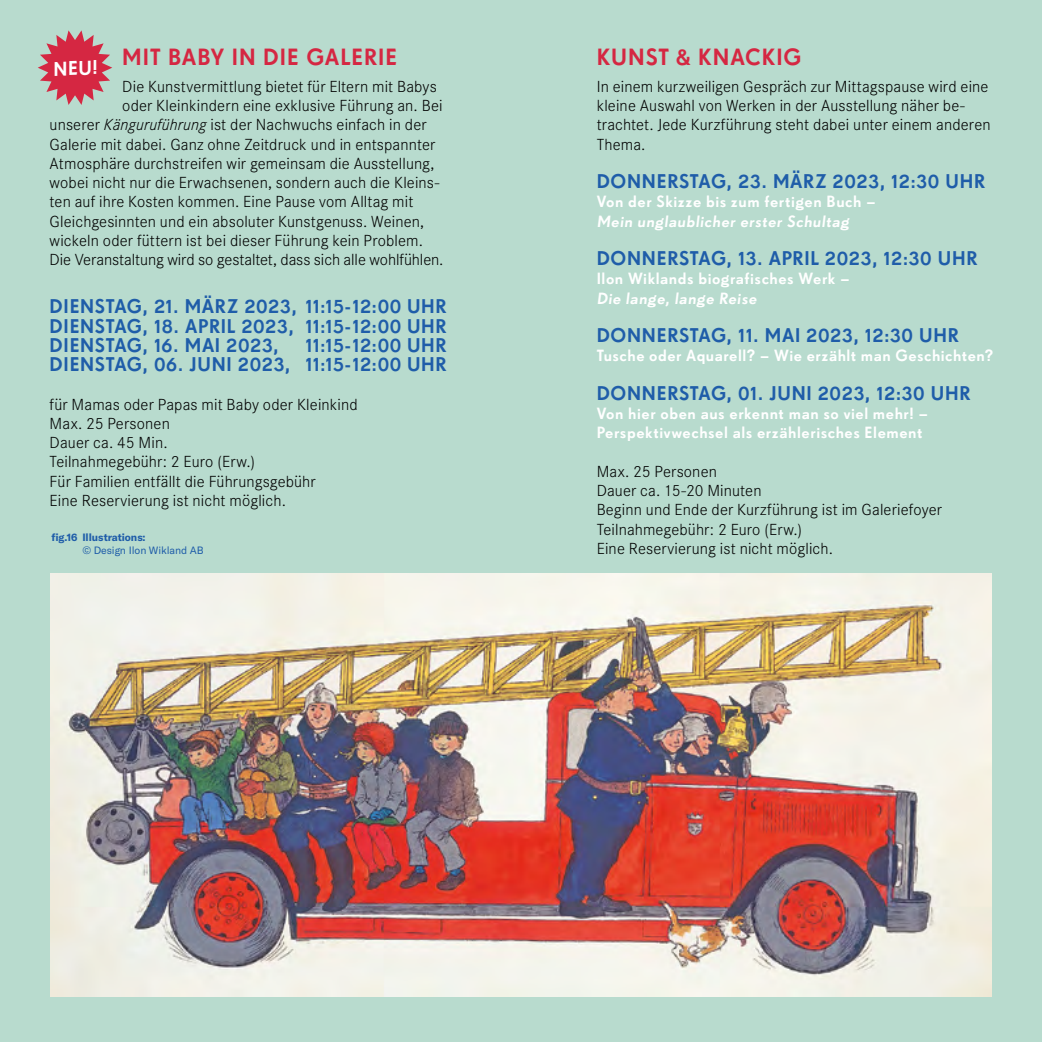
<style>
.page{position:relative;width:1042px;height:1042px;background:#b8dbce}
.page>*{position:absolute;margin:0;border:0;box-sizing:border-box;transform-origin:0 0}
.t1{font:22.75px "Super Grotesk B Med LF";letter-spacing:.04em;color:#d52742}
.t2{font:19.25px/19.2px "Super Grotesk B Med LF";letter-spacing:.035em;color:#1f5da9;text-align:justify}
.t3{font:19.25px "Super Grotesk B Med LF";color:#fff}
.t4{font:300 15.75px/19.2px "Corporate SBQ";letter-spacing:.01em;color:#000}
.t5{font:15.75px/19.2px "Super Grotesk B Med LF";letter-spacing:.035em;color:#fff}
.t6{font:700 10.5px "GT America";letter-spacing:-.005em;color:#1f5da9}
.t7{font:10.5px "GT America";letter-spacing:-.005em;color:#1f5da9}
.s1{font-style:italic}
</style>
<div class="page">
<img style="left:50px;top:573px;width:942px;height:424px">
<svg style="left:38px;top:30px;width:74px;height:75px"></svg>
<h1 class="t1" style="left:122px;top:43px;width:276px">MIT BABY IN DIE GALERIE</h1>
<p class="t4" style="left:122px;top:77px;width:316px">Die Kunstvermittlung bietet für Eltern mit Babys</p>
<p class="t4" style="left:122px;top:96px;width:322px">oder Kleinkindern eine exklusive Führung an. Bei</p>
<p class="t4" style="left:50px;top:115px;width:378px">unserer <span class="s1">Känguruführung</span> ist der Nachwuchs einfach in der</p>
<p class="t4" style="left:50px;top:135px;width:387px">Galerie mit dabei. Ganz ohne Zeitdruck und in entspannter</p>
<p class="t4" style="left:50px;top:154px;width:386px">Atmosphäre durchstreifen wir gemeinsam die Ausstellung,</p>
<p class="t4" style="left:50px;top:173px;width:391px">wobei nicht nur die Erwachsenen, sondern auch die Kleins-</p>
<p class="t4" style="left:50px;top:192px;width:365px">ten auf ihre Kosten kommen. Eine Pause vom Alltag mit</p>
<p class="t4" style="left:50px;top:212px;width:376px">Gleichgesinnten und ein absoluter Kunstgenuss. Weinen,</p>
<p class="t4" style="left:50px;top:231px;width:375px">wickeln oder füttern ist bei dieser Führung kein Problem.</p>
<p class="t4" style="left:50px;top:250px;width:395px">Die Veranstaltung wird so gestaltet, dass sich alle wohlfühlen.</p>
<p class="t2" style="left:50px;top:297px;width:398px">DIENSTAG, 21. MÄRZ 2023, 11:15-12:00 UHR DIENSTAG, 18. APRIL 2023, 11:15-12:00 UHR DIENSTAG, 16. MAI 2023,</p>
<p class="t3" style="left:53px;top:57px;width:46px;rotate:-2deg">NEU!</p>
<p class="t2" style="left:50px;top:335px;width:398px;text-align:right">11:15-12:00 UHR<br>DIENSTAG, 06. JUNI 2023, 11:15-12:00 UHR</p>
<p class="t4" style="left:50px;top:395px;width:310px">für Mamas oder Papas mit Baby oder Kleinkind<br>Max. 25 Personen<br>Dauer ca. 45 Min.<br>Teilnahmegebühr: 2 Euro (Erw.)<br>Für Familien entfällt die Führungsgebühr<br>Eine Reservierung ist nicht möglich.</p>
<p class="t6" style="left:51px;top:530px;width:96px">fig.16 Illustrations:</p>
<p class="t7" style="left:82px;top:544px;width:123px">© Design Ilon Wikland AB</p>
<h1 class="t1" style="left:597px;top:43px;width:206px">KUNST &amp; KNACKIG</h1>
<p class="t4" style="left:597px;top:77px;width:395px">In einem kurzweiligen Gespräch zur Mittagspause wird eine kleine Auswahl von Werken in der Ausstellung näher be&shy;trachtet. Jede Kurzführung steht dabei unter einem anderen Thema.</p>
<p class="t2" style="left:597px;top:172px;width:390px">DONNERSTAG, 23. MÄRZ 2023, 12:30 UHR</p>
<p class="t5" style="left:597px;top:192px;width:281px">Von der Skizze bis zum fertigen Buch –<br>Mein unglaublicher erster Schultag</p>
<p class="t2" style="left:597px;top:249px;width:382px">DONNERSTAG, 13. APRIL 2023, 12:30 UHR</p>
<p class="t5" style="left:597px;top:269px;width:255px">Ilon Wiklands biografisches Werk –<br>Die lange, lange Reise</p>
<p class="t2" style="left:597px;top:326px;width:364px">DONNERSTAG, 11. MAI 2023, 12:30 UHR</p>
<p class="t5" style="left:597px;top:346px;width:398px">Tusche oder Aquarell? – Wie erzählt man Geschichten?</p>
<p class="t2" style="left:597px;top:383px;width:375px">DONNERSTAG, 01. JUNI 2023, 12:30 UHR</p>
<p class="t5" style="left:597px;top:404px;width:333px">Von hier oben aus erkennt man so viel mehr! –<br>Perspektivwechsel als erzählerisches Element</p>
<p class="t4" style="left:597px;top:462px;width:347px">Max. 25 Personen<br>Dauer ca. 15-20 Minuten<br>Beginn und Ende der Kurzführung ist im Galeriefoyer<br>Teilnahmegebühr: 2 Euro (Erw.)<br>Eine Reservierung ist nicht möglich.</p>
</div>
